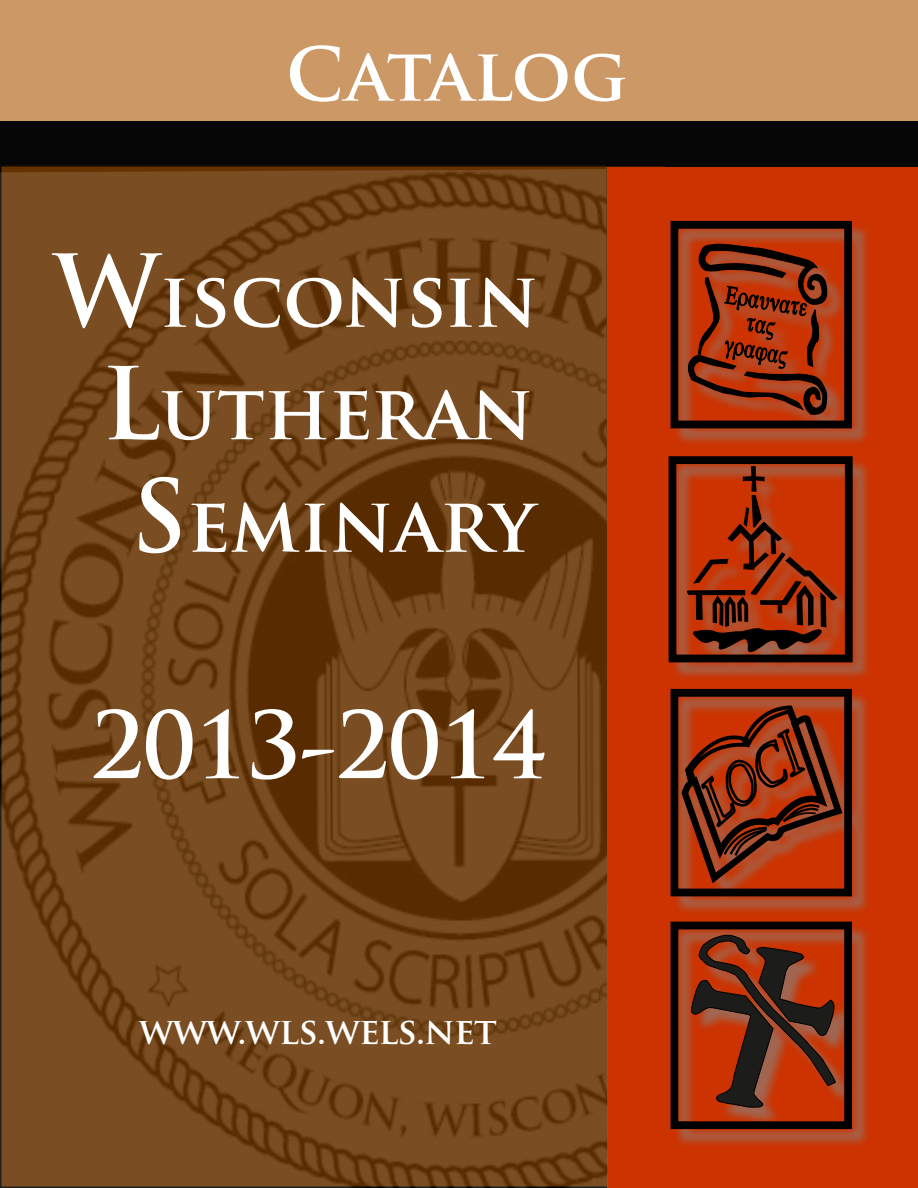
<style>
.page{position:relative;width:918px;height:1188px;background:#fff}
.page>*{position:absolute;margin:0;border:0;box-sizing:border-box;transform-origin:0 0}
.t1{font:700 97.5px "Trajan Pro";color:#fff}
.t2{font:700 90px "Trajan Pro";letter-spacing:-.02em;color:#fff}
.t3{font:700 75px/112.5px "Trajan Pro";color:#fff;text-align:right}
.t4{font:700 72px "Trajan Pro";letter-spacing:-.01em;color:#fff}
.t5{font:700 36px "Trajan Pro";letter-spacing:-.02em;color:#fff}
.t6{font:25.05px "Galatia SIL";color:#010000;scale:.74 1}
.s1{font-size:97.5px}
</style>
<div class="page">
<div style="left:0;top:112px;width:918px;height:58px;background:#060606"></div>
<div style="left:0;top:0;width:918px;height:121px;background:#c96"></div>
<div style="left:608px;top:167px;width:310px;height:1021px;background:#c30"></div>
<div style="left:671px;top:223px;width:200px;height:925px;background:#838a8a;opacity:.6"></div>
<div style="left:671px;top:221px;width:181px;height:207px;border:8px solid #000"></div>
<svg style="left:680px;top:931px;width:163px;height:189px"></svg>
<img style="left:668px;top:394px;width:203px;height:390px">
<svg style="left:687px;top:467px;width:150px;height:193px"></svg>
<svg style="left:680px;top:698px;width:163px;height:189px"></svg>
<div style="left:671px;top:922px;width:181px;height:207px;border:8px solid #000"></div>
<div style="left:671px;top:689px;width:181px;height:207px;border:8px solid #000"></div>
<img style="left:0;top:169px;width:607px;height:1019px">
<svg style="left:681px;top:243px;width:151px;height:173px"></svg>
<p class="t4" style="left:286px;top:30px;width:343px">Catalog</p>
<h1 class="t1" style="left:54px;top:231px;width:107px">W</h1>
<p class="t3" style="left:101px;top:244px;width:439px">isconsin<br><span class="s1">L</span>utheran<br><span class="s1">S</span>eminary</p>
<p class="t2" style="left:90px;top:689px;width:457px">2013-2014</p>
<p class="t5" style="left:139px;top:1008px;width:359px">www.wls.wels.net</p>
<p class="t6" style="left:727px;top:280px;width:114px;rotate:9deg">Εραυνατε</p>
<p class="t6" style="left:728px;top:329px;width:87px;rotate:11deg">γραφας</p>
</div>
